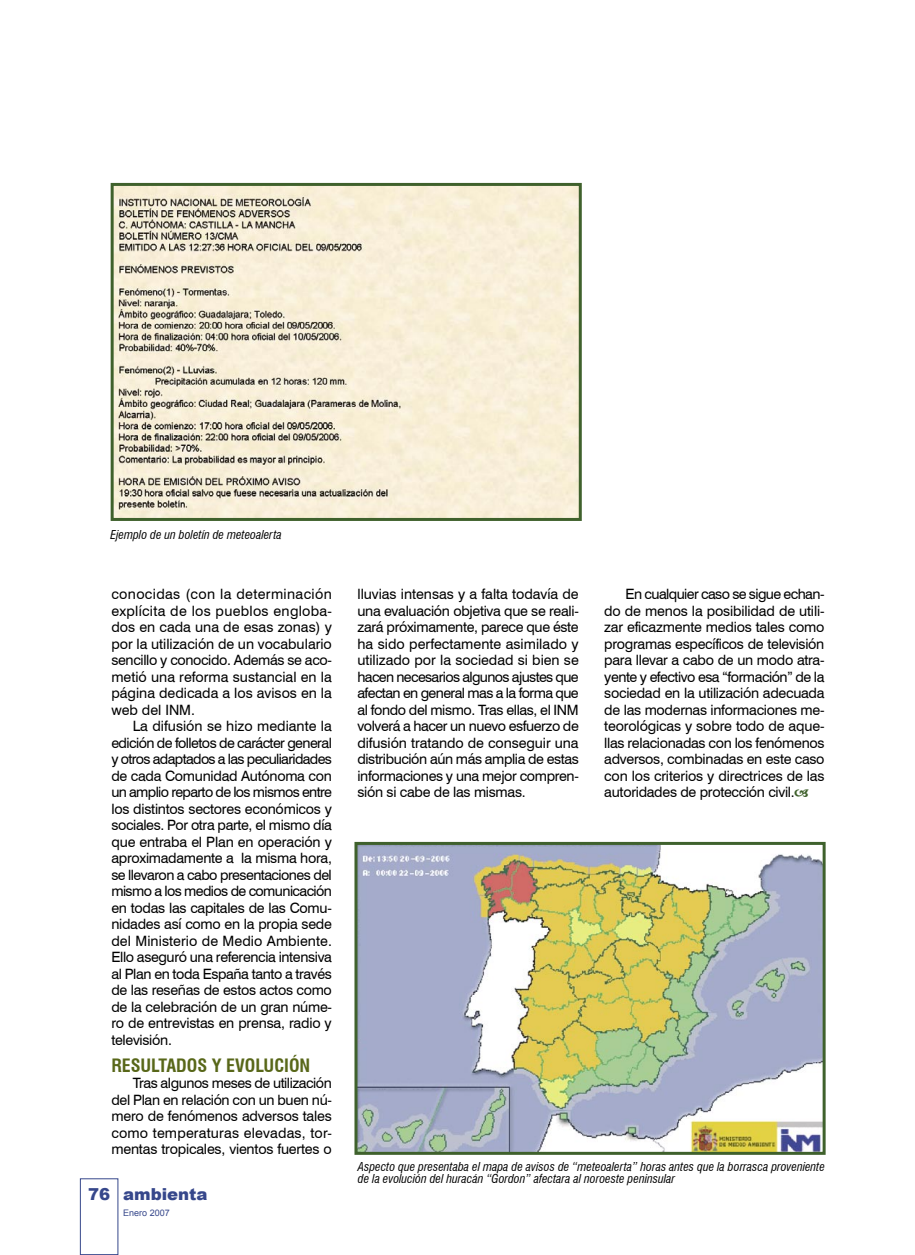
<style>
.page{position:relative;width:915px;height:1255px;background:#fff}
.page>*{position:absolute;margin:0;border:0;box-sizing:border-box;transform-origin:0 0}
.Texto_general{font:700 condensed 18px "Swiss 721 BT";color:#586719}
.t1{font:900 16.5px "Arial";color:#36478b}
.Texto_general-2{font:14.25px/16.5px "Swiss 721 BT";letter-spacing:-.015em;color:#000;text-align:justify}
.Pié_de_foto{font:italic condensed 12px/12px "Swiss 721 BT";color:#000}
.t2{font:9px "Arial";color:#36478b}
</style>
<div class="page">
<div style="left:80px;top:1178px;width:38px;height:76px;border:1px solid #36478b"></div>
<img style="left:115px;top:187px;width:462px;height:330px">
<div style="left:111px;top:183px;width:470px;height:338px;border:3px solid #3f612c"></div>
<img style="left:358px;top:845px;width:463px;height:305px">
<div style="left:354px;top:841px;width:471px;height:313px;border:3px solid #3f612c"></div>
<p class="Pié_de_foto" style="left:110px;top:529px;width:173px">Ejemplo de un boletín de meteoalerta</p>
<p class="Texto_general-2" style="left:111px;top:585px;width:222px">conocidas (con la determinación explícita de los pueblos engloba&shy;dos en cada una de esas zonas) y por la utilización de un vocabulario sencillo y conocido. Además se aco&shy;metió una reforma sustancial en la página dedicada a los avisos en la web del INM.</p>
<p class="Texto_general-2" style="left:111px;top:717px;width:222px;text-indent:21px">La difusión se hizo mediante la edición de folletos de carácter general y otros adaptados a las peculiaridades de cada Comunidad Autónoma con un amplio reparto de los mismos entre los distintos sectores económicos y sociales. Por otra parte, el mismo día que entraba el Plan en operación y aproximadamente a la misma hora, se llevaron a cabo presentaciones del mismo a los medios de comunicación en todas las capitales de las Comu&shy;nidades así como en la propia sede del Ministerio de Medio Ambiente.<br>Ello aseguró una referencia intensiva al Plan en toda España tanto a través de las reseñas de estos actos como de la celebración de un gran núme&shy;ro de entrevistas en prensa, radio y televisión.</p>
<p class="Texto_general" style="left:111px;top:1054px;width:200px">RESULTADOS Y EVOLUCIÓN</p>
<p class="Texto_general-2" style="left:111px;top:1074px;width:222px;text-indent:21px">Tras algunos meses de utilización del Plan en relación con un buen nú&shy;mero de fenómenos adversos tales como temperaturas elevadas, tor&shy;mentas tropicales, vientos fuertes o</p>
<p class="t1" style="left:88px;top:1181px;width:24px">76</p>
<p class="t1" style="left:123px;top:1181px;width:86px">ambienta</p>
<p class="t2" style="left:123px;top:1207px;width:48px">Enero 2007</p>
<p class="Texto_general-2" style="left:357px;top:585px;width:223px">lluvias intensas y a falta todavía de una evaluación objetiva que se reali&shy;zará próximamente, parece que éste ha sido perfectamente asimilado y utilizado por la sociedad si bien se hacen necesarios algunos ajustes que afectan en general mas a la forma que al fondo del mismo. Tras ellas, el INM volverá a hacer un nuevo esfuerzo de difusión tratando de conseguir una distribución aún más amplia de estas informaciones y una mejor compren&shy;sión si cabe de las mismas.</p>
<p class="Texto_general-2" style="left:604px;top:585px;width:222px;text-indent:21px">En cualquier caso se sigue echan&shy;do de menos la posibilidad de utili&shy;zar eficazmente medios tales como programas específicos de televisión para llevar a cabo de un modo atra&shy;yente y efectivo esa “formación” de la sociedad en la utilización adecuada de las modernas informaciones me&shy;teorológicas y sobre todo de aque&shy;llas relacionadas con los fenómenos adversos, combinadas en este caso con los criterios y directrices de las autoridades de protección civil.</p>
<p class="Pié_de_foto" style="left:358px;top:1160px;width:468px">Aspecto que presentaba el mapa de avisos de “meteoalerta” horas antes que la borrasca proveniente de la evolución del huracán “Gordon” afectara al noroeste peninsular</p>
</div>
